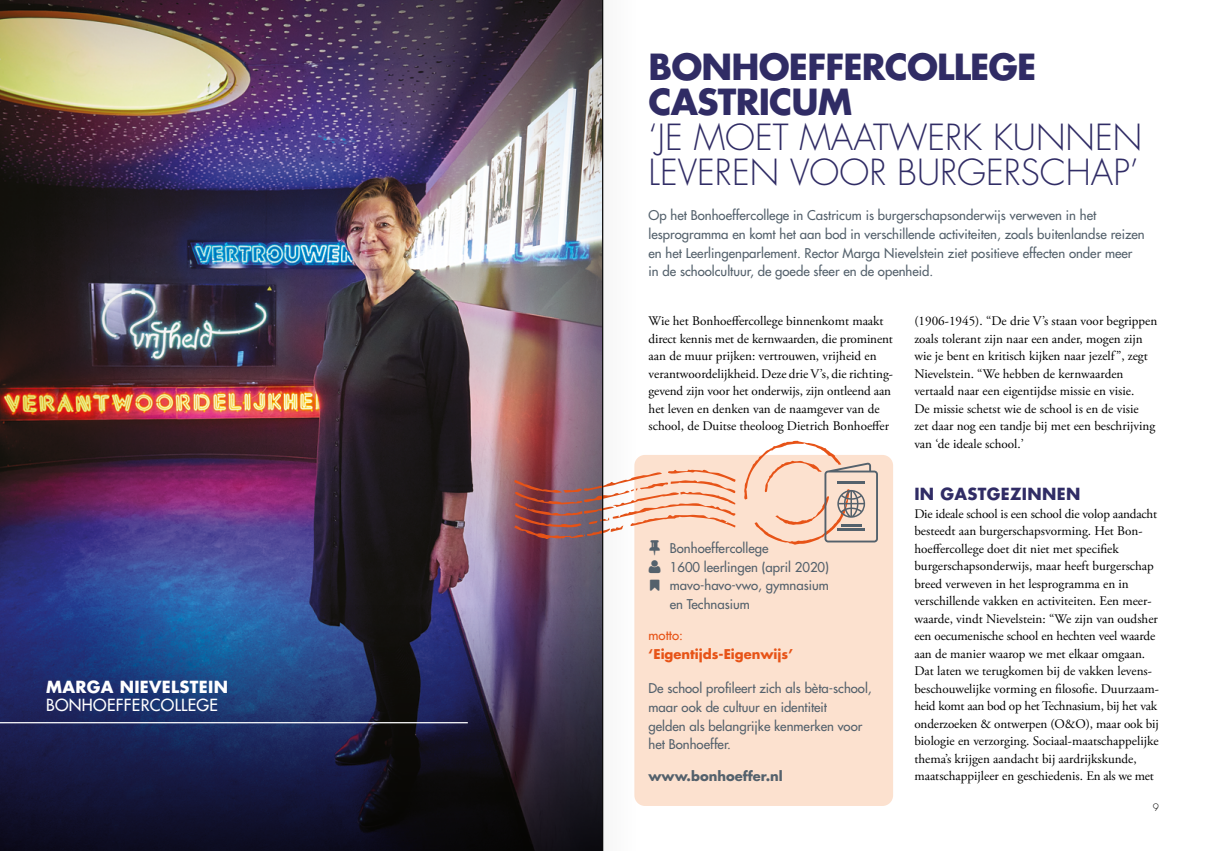
<style>
.page{position:relative;width:1205px;height:851px;background:#fff}
.page>*{position:absolute;margin:0;border:0;box-sizing:border-box;transform-origin:0 0}
.t1{font:300 35px/35px "Futura Std";color:#302c65}
.t2{font:700 35px/35px "Futura Std";letter-spacing:-.025em;color:#302c65}
.t3{font:500 16.25px "Futura Std";letter-spacing:.02em;color:#fff}
.t4{font:700 16.25px "Futura Std";letter-spacing:.02em;color:#fff}
.t5{font:700 16.25px "Futura Std";letter-spacing:.02em;color:#302c65}
.t6{font:13.12px/17.5px "Adobe Garamond Pro";color:#000}
.t7{font:500 13.12px/18.8px "Futura Std";color:#54616c}
.t8{font:700 13.12px "Futura Std";color:#e75317}
.t9{font:700 13.12px "Futura Std";color:#54616c}
.t10{font:500 13.12px "Futura Std";color:#e75317}
.t11{font:300 10px "Futura Std";color:#000}
</style>
<div class="page">
<img style="left:0;top:0;width:567px;height:602px">
<svg style="left:0;top:602px;width:567px;height:248px;background:#1e2850"></svg>
<hr style="left:0;top:722px;width:468px;height:1px;background:#fff">
<div style="left:634px;top:455px;width:259px;height:350px;background:#fce1cf;border-radius:11px"></div>
<svg style="left:744px;top:440px;width:134px;height:104px"></svg>
<hr style="left:837px;top:528px;width:28px;height:3px;background:#54616c">
<hr style="left:841px;top:524px;width:20px;height:2px;background:#54616c">
<hr style="left:837px;top:481px;width:28px;height:2px;background:#54616c">
<svg style="left:567px;top:0;width:35px;height:850px;background:#65606b"></svg>
<svg style="left:603px;top:0;width:35px;height:850px"></svg>
<hr style="left:602px;top:0;width:1px;height:850px;background:#000">
<svg style="left:514px;top:469px;width:221px;height:103px"></svg>
<p class="t4" style="left:46px;top:676px;width:183px">MARGA NIEVELSTEIN</p>
<p class="t3" style="left:46px;top:694px;width:174px">BONHOEFFERCOLLEGE</p>
<h1 class="t2" style="left:648px;top:49px;width:389px">BONHOEFFERCOLLEGE<br>CASTRICUM</h1>
<h1 class="t1" style="left:648px;top:121px;width:495px">‘JE MOET MAATWERK KUNNEN<br>LEVEREN VOOR BURGERSCHAP’</h1>
<p class="t7" style="left:648px;top:206px;width:498px">Op het Bonhoeffercollege in Castricum is burgerschapsonderwijs verweven in het lesprogramma en komt het aan bod in verschillende activiteiten, zoals buitenlandse reizen en het Leerlingenparlement. Rector Marga Nievelstein ziet positieve effecten onder meer in de schoolcultuur, de goede sfeer en de openheid.</p>
<p class="t6" style="left:648px;top:313px;width:246px">Wie het Bonhoeffercollege binnenkomt maakt direct kennis met de kernwaarden, die prominent aan de muur prijken: vertrouwen, vrijheid en verantwoordelijkheid. Deze drie V’s, die richting&shy;gevend zijn voor het onderwijs, zijn ontleend aan het leven en denken van de naamgever van de school, de Duitse theoloog Dietrich Bonhoeffer</p>
<p class="t6" style="left:914px;top:313px;width:244px">(1906-1945). “De drie V’s staan voor begrippen zoals tolerant zijn naar een ander, mogen zijn wie je bent en kritisch kijken naar jezelf”, zegt Nievelstein. “We hebben de kernwaarden vertaald naar een eigentijdse missie en visie.<br>De missie schetst wie de school is en de visie<br>zet daar nog een tandje bij met een beschrijving van ‘de ideale school.’</p>
<p class="t5" style="left:914px;top:483px;width:168px">IN GASTGEZINNEN</p>
<p class="t6" style="left:914px;top:505px;width:246px">Die ideale school is een school die volop aandacht besteedt aan burgerschapsvorming. Het Bon&shy;hoeffercollege doet dit niet met specifiek burgerschapsonderwijs, maar heeft burgerschap breed verweven in het lesprogramma en in verschillende vakken en activiteiten. Een meer&shy;waarde, vindt Nievelstein: “We zijn van oudsher een oecumenische school en hechten veel waarde aan de manier waarop we met elkaar omgaan.<br>Dat laten we terugkomen bij de vakken levens&shy;beschouwelijke vorming en filosofie. Duurzaam&shy;heid komt aan bod op het Technasium, bij het vak onderzoeken &amp; ontwerpen (O&amp;O), maar ook bij biologie en verzorging. Sociaal-maatschappelijke thema’s krijgen aandacht bij aardrijkskunde, maatschappijleer en geschiedenis. En als we met</p>
<p class="t7" style="left:670px;top:538px;width:161px">Bonhoeffercollege<br>1600 leerlingen (april 2020) mavo-havo-vwo, gymnasium en Technasium</p>
<p class="t10" style="left:648px;top:627px;width:36px">motto:</p>
<p class="t8" style="left:648px;top:645px;width:146px">‘Eigentijds-Eigenwijs’</p>
<p class="t7" style="left:648px;top:678px;width:225px">De school profileert zich als bèta-school, maar ook de cultuur en identiteit<br>gelden als belangrijke kenmerken voor het Bonhoeffer.</p>
<p class="t9" style="left:648px;top:766px;width:136px">www.bonhoeffer.nl</p>
<p class="t11" style="left:1152px;top:801px;width:8px">9</p>
</div>
